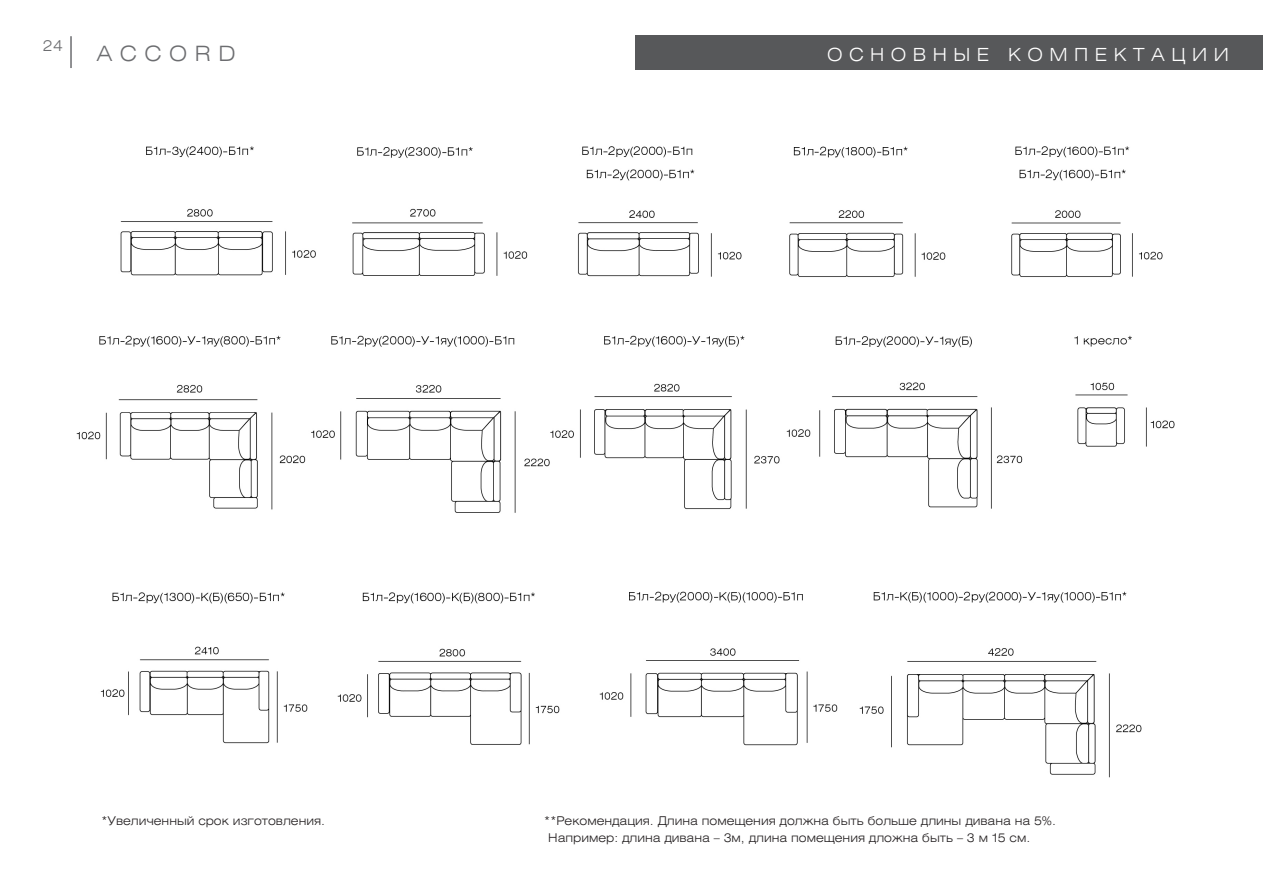
<style>
.page{position:relative;width:1263px;height:893px;background:#fff}
.page>*{position:absolute;margin:0;border:0;box-sizing:border-box;transform-origin:0 0}
.t1{font:21px "Helios Ext Light C";letter-spacing:.36em;color:#6c6d70}
.t2{font:18px "Helios Ext Light C";letter-spacing:.36em;color:#fff}
.t3{font:15px "Helios Ext Light C";color:#6c6d70}
.t4{font:12px/17.7px "Helios Ext Light C";color:#231f20}
</style>
<div class="page">
<img style="left:76px;top:35px;width:1099px;height:743px">
<div style="left:636px;top:35px;width:627px;height:35px;background:#57585a"></div>
<hr style="left:70px;top:36px;width:2px;height:32px;background:#6c6d70">
<p class="t3" style="left:43px;top:36px;width:22px">24</p>
<h1 class="t1" style="left:97px;top:41px;width:140px">ACCORD</h1>
<h2 class="t2" style="left:827px;top:43px;width:403px">ОСНОВНЫЕ КОМПЕКТАЦИИ</h2>
<p class="t4" style="left:101px;top:811px;width:225px">*Увеличенный срок изготовления.</p>
<p class="t4" style="left:548px;top:811px;width:509px;text-indent:-4px">**Рекомендация. Длина помещения должна быть больше длины дивана на 5%.<br>Например: длина дивана – 3м, длина помещения дложна быть – 3 м 15 см.</p>
</div>
